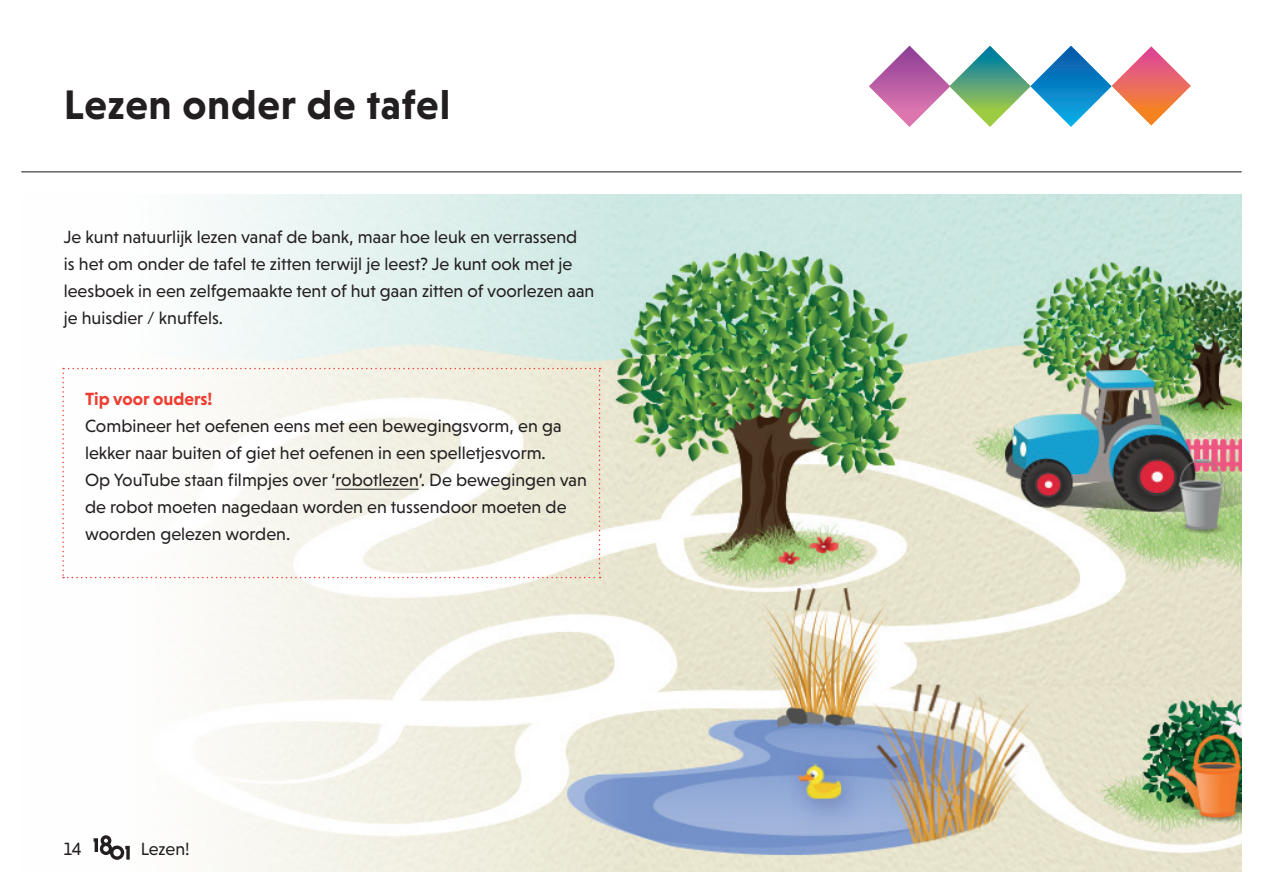
<style>
.page{position:relative;width:1263px;height:893px;background:#fff}
.page>*{position:absolute;margin:0;border:0;box-sizing:border-box;transform-origin:0 0}
.t1{font:700 42px "Niveau Grotesk";letter-spacing:.015em;color:#231f20}
.t2{font:18px/27px "Niveau Grotesk";color:#231f20}
.t3{font:700 18px "Niveau Grotesk";color:#ee3e32}
</style>
<div class="page">
<img style="left:62px;top:194px;width:1180px;height:678px">
<svg style="left:62px;top:368px;width:538px;height:210px"></svg>
<svg style="left:94px;top:835px;width:36px;height:25px"></svg>
<hr style="left:21px;top:171px;width:1221px;height:1px;background:#231f20">
<svg style="left:869px;top:46px;width:322px;height:81px"></svg>
<h1 class="t1" style="left:64px;top:81px;width:388px">Lezen onder de tafel</h1>
<p class="t2" style="left:64px;top:223px;width:532px">Je kunt natuurlijk lezen vanaf de bank, maar hoe leuk en verrassend<br>is het om onder de tafel te zitten terwijl je leest? Je kunt ook met je leesboek in een zelfgemaakte tent of hut gaan zitten of voorlezen aan je huisdier / knuffels.</p>
<p class="t3" style="left:85px;top:389px;width:129px">Tip voor ouders!</p>
<p class="t2" style="left:85px;top:412px;width:503px">Combineer het oefenen eens met een bewegingsvorm, en ga lekker naar buiten of giet het oefenen in een spelletjesvorm.<br>Op YouTube staan filmpjes over ‘robotlezen’. De bewegingen van de robot moeten nagedaan worden en tussendoor moeten de woorden gelezen worden.</p>
<p class="t2" style="left:64px;top:836px;width:19px">14</p>
<p class="t2" style="left:141px;top:836px;width:50px">Lezen!</p>
</div>
